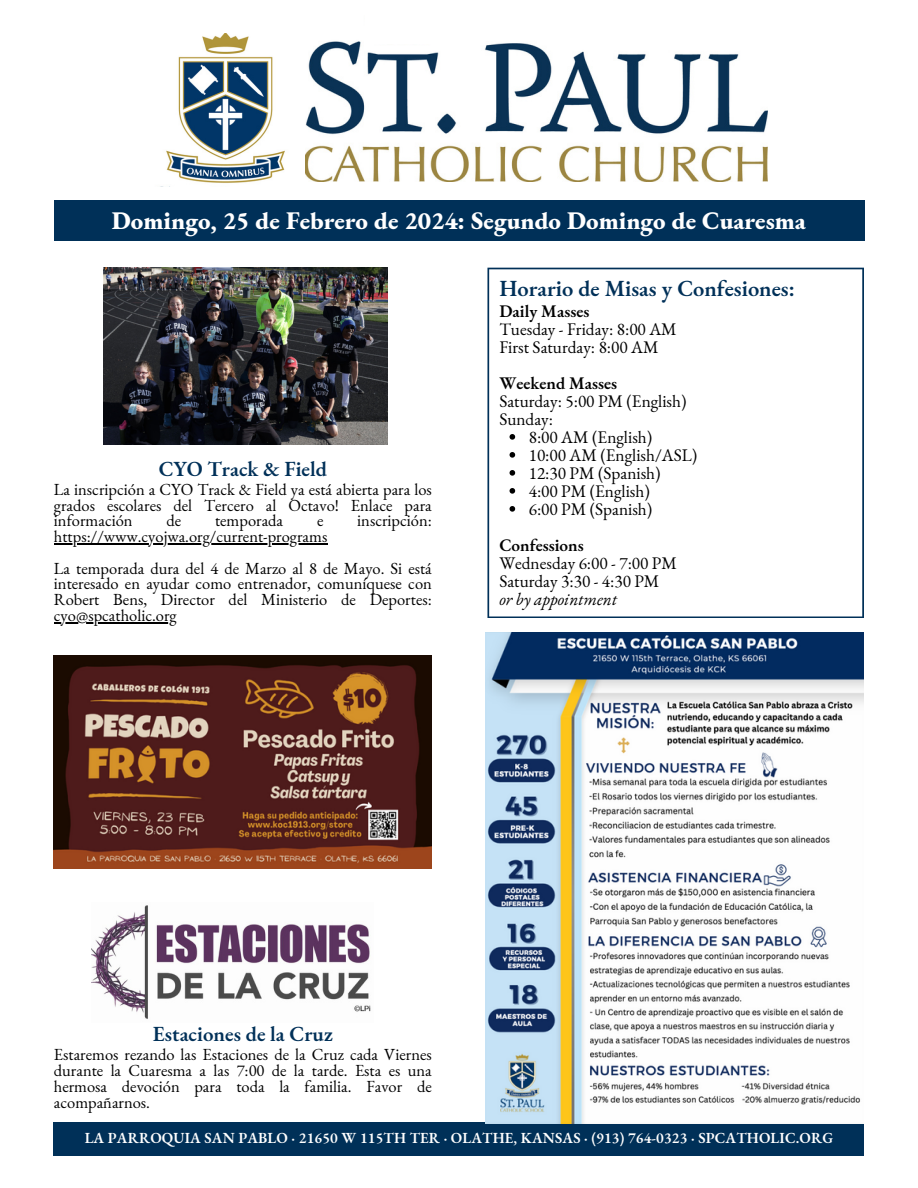
<style>
.page{position:relative;width:918px;height:1188px;background:#fff}
.page>*{position:absolute;margin:0;border:0;box-sizing:border-box;transform-origin:0 0}
.t1{font:800 24.75px "EB Garamond";color:#fff}
.t2{font:600 22.5px "EB Garamond";color:#003058}
.t3{font:600 21px "EB Garamond";color:#003058}
.t4{font:17.25px/18px "EB Garamond";color:#000}
.t5{font:16.5px/15.8px "EB Garamond";color:#000;text-align:justify}
.t6{font:600 15px "EB Garamond";letter-spacing:.01em;color:#fff}
.s1{font-weight:600}
.s2{font-style:italic}
</style>
<div class="page">
<div style="left:54px;top:1123px;width:810px;height:33px;background:#003058"></div>
<img style="left:305px;top:41px;width:462px;height:141px">
<img style="left:160px;top:34px;width:125px;height:153px">
<div style="left:365px;top:5px;width:94px;height:39px;background:#fff"></div>
<div style="left:54px;top:201px;width:810px;height:40px;background:#003058"></div>
<svg style="left:487px;top:268px;width:377px;height:350px"></svg>
<img style="left:92px;top:905px;width:279px;height:114px">
<img style="left:486px;top:633px;width:378px;height:490px">
<img style="left:54px;top:655px;width:378px;height:213px">
<img style="left:104px;top:268px;width:283px;height:176px">
<svg style="left:510px;top:434px;width:5px;height:6px"></svg>
<svg style="left:510px;top:452px;width:5px;height:6px"></svg>
<svg style="left:510px;top:470px;width:5px;height:6px"></svg>
<svg style="left:510px;top:488px;width:5px;height:6px"></svg>
<svg style="left:510px;top:506px;width:5px;height:6px"></svg>
<hr style="left:54px;top:543px;width:273px;height:1px;background:#000">
<hr style="left:54px;top:622px;width:123px;height:1px;background:#000">
<p class="t1" style="left:112px;top:204px;width:696px">Domingo, 25 de Febrero de 2024: Segundo Domingo de Cuaresma</p>
<h2 class="t3" style="left:159px;top:454px;width:170px">CYO Track &amp; Field</h2>
<h3 class="t5" style="left:54px;top:481px;width:379px">La inscripción a CYO Track &amp; Field ya está abierta para los grados escolares del Tercero al Octavo! Enlace para información</h3>
<h3 class="t5" style="left:166px;top:513px;width:16px">de</h3>
<h3 class="t5" style="left:215px;top:513px;width:70px">temporada</h3>
<h3 class="t5" style="left:317px;top:513px;width:8px">e</h3>
<h3 class="t5" style="left:357px;top:513px;width:76px">inscripción:</h3>
<p class="t5" style="left:54px;top:521px;width:379px;line-height:31.5px">https://www.cyojwa.org/current-programs<br>La temporada dura del 4 de Marzo al 8 de Mayo. Si está</p>
<p class="t5" style="left:54px;top:576px;width:379px">interesado en ayudar como entrenador, comuníquese con Robert Bens, Director del Ministerio de Deportes: cyo@spcatholic.org</p>
<p class="t2" style="left:499px;top:273px;width:297px">Horario de Misas y Confesiones:</p>
<p class="t4" style="left:499px;top:302px;width:179px"><span class="s1">Daily Masses<br></span>Tuesday - Friday: 8:00 AM<br>First Saturday: 8:00 AM</p>
<p class="t4" style="left:499px;top:374px;width:189px"><span class="s1">Weekend Masses<br></span>Saturday: 5:00 PM (English)<br>Sunday:</p>
<p class="t4" style="left:529px;top:428px;width:125px">8:00 AM (English)</p>
<h3 class="t4" style="left:529px;top:446px;width:170px">10:00 AM (English/ASL)</h3>
<h2 class="t4" style="left:529px;top:464px;width:133px">12:30 PM (Spanish)</h2>
<h3 class="t4" style="left:529px;top:482px;width:123px">4:00 PM (English)</h3>
<h3 class="t4" style="left:529px;top:500px;width:125px">6:00 PM (Spanish)</h3>
<p class="t4" style="left:499px;top:536px;width:179px"><span class="s1">Confessions<br></span>Wednesday 6:00 - 7:00 PM<br>Saturday 3:30 - 4:30 PM<br><span class="s2">or by appointment</span></p>
<p class="t3" style="left:153px;top:1020px;width:181px">Estaciones de la Cruz</p>
<p class="t5" style="left:54px;top:1047px;width:379px">Estaremos rezando las Estaciones de la Cruz cada Viernes durante la Cuaresma a las 7:00 de la tarde. Esta es una hermosa devoción para toda la familia. Favor de acompañarnos.</p>
<h1 class="t6" style="left:85px;top:1127px;width:750px">LA PARROQUIA SAN PABLO · 21650 W 115TH TER · OLATHE, KANSAS · (913) 764-0323 · SPCATHOLIC.ORG</h1>
</div>
